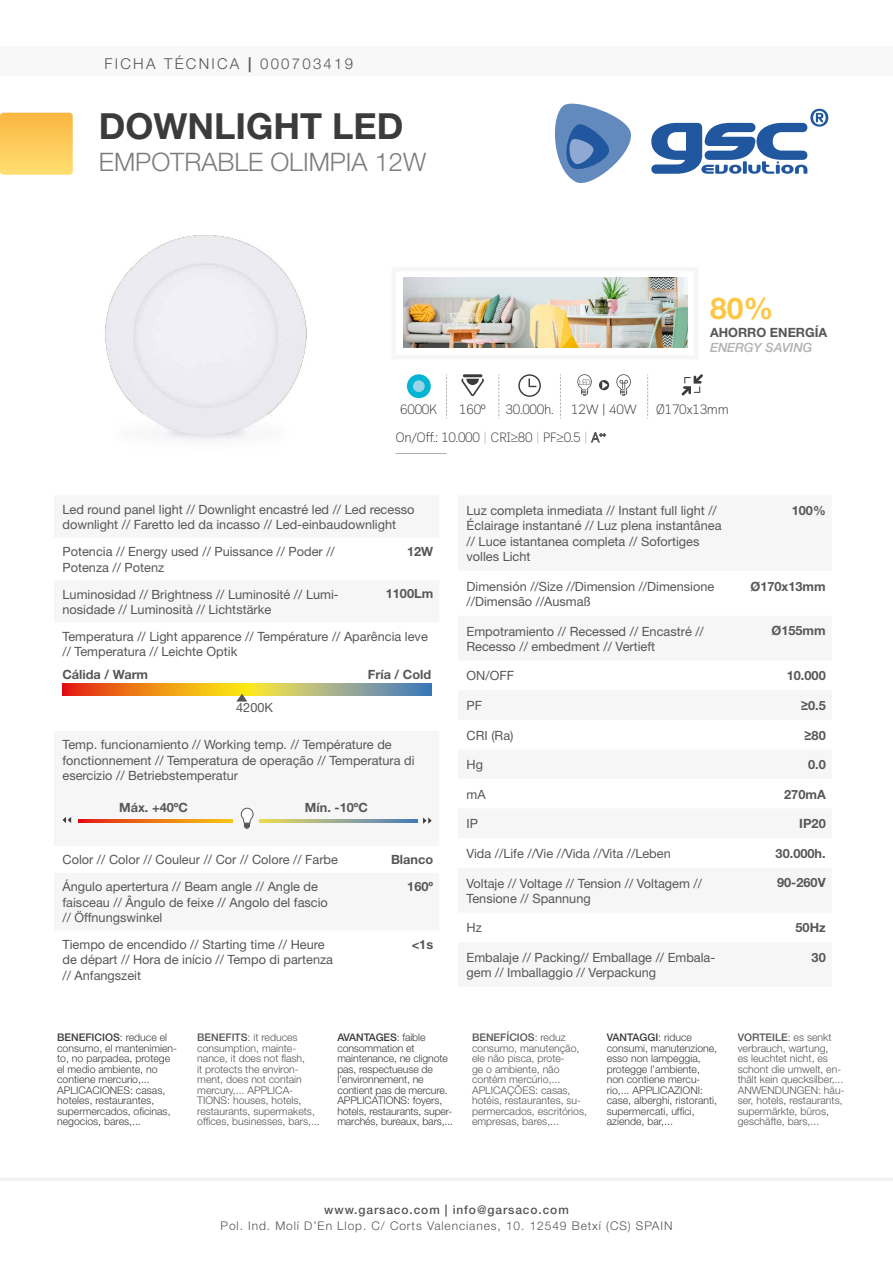
<style>
.page{position:relative;width:893px;height:1263px;background:#fff}
.page>*{position:absolute;margin:0;border:0;box-sizing:border-box;transform-origin:0 0}
.t1{font:700 36px "Helvetica Neue";color:#3b3b3a}
.t2{font:700 30px "Helvetica Neue";color:#fdc744}
.t3{font:300 25.5px "Helvetica Neue";color:#7c7c7b}
.t4{font:300 15px "Helvetica Neue";letter-spacing:.15em;color:#565555}
.t5{font:300 13.5px "Cloud";letter-spacing:-.025em;color:#3b3b3a}
.t6{font:12.75px/15.3px "Helvetica Neue";color:#575756}
.t7{font:700 12.75px "Helvetica Neue";color:#575756}
.t8{font:italic 500 12.75px "Helvetica Neue";color:#b3b2b2}
.t9{font:300 12px "Helvetica Neue";letter-spacing:.075em;color:#565555}
.t10{font:500 12px "Helvetica Neue";letter-spacing:.075em;color:#565555}
.t11{font:300 10.5px/10.5px "Helvetica Neue";color:#3b3b3a}
.t12{font:300 10.5px/10.5px "Helvetica Neue";color:#565555}
.t13{font:300 7.5px "Open Sans";color:#3b3b3a}
.s1{font-weight:700}
.s2{color:#b1b1b0}
.s3{color:#565555}
.s4{font-family:"Arial"}
.s5{font-weight:500}
</style>
<div class="page">
<svg style="left:651px;top:109px;width:177px;height:65px"></svg>
<svg style="left:554px;top:103px;width:77px;height:81px"></svg>
<hr style="left:0;top:1178px;width:893px;height:3px;background:#f0f0f0">
<div style="left:0;top:47px;width:893px;height:29px;background:#f8f8f8"></div>
<svg style="left:0;top:113px;width:73px;height:62px;background:#fdca5b"></svg>
<svg style="left:446px;top:374px;width:1px;height:44px"></svg>
<svg style="left:498px;top:374px;width:1px;height:44px"></svg>
<svg style="left:560px;top:374px;width:1px;height:44px"></svg>
<svg style="left:647px;top:374px;width:1px;height:44px"></svg>
<hr style="left:395px;top:453px;width:51px;height:1px;background:#b1b1b0">
<div style="left:407px;top:374px;width:24px;height:24px;background:#00b5d3;border-radius:50%"></div>
<div style="left:413px;top:380px;width:12px;height:12px;background:#98d4e6;border-radius:50%"></div>
<hr style="left:463px;top:374px;width:19px;height:3px;background:#3b3b3a">
<svg style="left:461px;top:378px;width:23px;height:18px"></svg>
<svg style="left:518px;top:374px;width:23px;height:23px"></svg>
<svg style="left:577px;top:374px;width:15px;height:22px"></svg>
<svg style="left:616px;top:374px;width:15px;height:22px"></svg>
<svg style="left:599px;top:380px;width:10px;height:10px"></svg>
<svg style="left:681px;top:374px;width:22px;height:21px"></svg>
<svg style="left:591px;top:432px;width:15px;height:11px"></svg>
<img style="left:404px;top:277px;width:284px;height:70px">
<img style="left:105px;top:235px;width:202px;height:205px">
<svg style="left:62px;top:683px;width:370px;height:146px;fill:#f6f6f6"></svg>
<svg style="left:63px;top:683px;width:369px;height:12px;background:#c79c4c"></svg>
<svg style="left:241px;top:808px;width:12px;height:20px"></svg>
<svg style="left:79px;top:819px;width:154px;height:3px"></svg>
<svg style="left:260px;top:819px;width:158px;height:3px"></svg>
<svg style="left:423px;top:817px;width:9px;height:7px"></svg>
<svg style="left:63px;top:817px;width:8px;height:6px"></svg>
<svg style="left:236px;top:694px;width:11px;height:7px"></svg>
<p class="t4" style="left:105px;top:54px;width:250px">FICHA TÉCNICA <span class="s1">|</span> 000703419</p>
<h1 class="t1" style="left:99px;top:104px;width:306px">DOWNLIGHT LED</h1>
<h3 class="t3" style="left:99px;top:147px;width:329px">EMPOTRABLE OLIMPIA 12W</h3>
<p class="t13" style="left:579px;top:377px;width:14px">LED</p>
<h2 class="t2" style="left:710px;top:289px;width:65px">80%</h2>
<p class="t7" style="left:710px;top:324px;width:119px">AHORRO ENERGÍA</p>
<p class="t8" style="left:710px;top:340px;width:104px">ENERGY SAVING</p>
<p class="t5" style="left:400px;top:402px;width:39px">6000K</p>
<p class="t5" style="left:459px;top:402px;width:28px">160º</p>
<p class="t5" style="left:506px;top:402px;width:49px">30.000h.</p>
<p class="t5" style="left:571px;top:402px;width:67px">12W | 40W</p>
<p class="t5" style="left:656px;top:402px;width:75px">Ø170x13mm</p>
<p class="t5" style="left:395px;top:429px;width:212px">On/Off.: 10.000 <span class="s2">|</span> CRI<span class="s3">≥</span>80 <span class="s2">|</span> PF<span class="s3">≥</span>0.5 <span class="s2">|</span> <span class="s3">A</span><sup>++</sup></p>
<p class="t6" style="left:63px;top:501px;width:353px">Led round panel light // Downlight encastré led // Led recesso downlight // Faretto led da incasso // Led-einbaudownlight</p>
<p class="t6" style="left:63px;top:544px;width:274px">Potencia // Energy used // Puissance // Poder //<br>Potenza // Potenz</p>
<p class="t7" style="left:407px;top:544px;width:28px">12W</p>
<p class="t6" style="left:63px;top:586px;width:278px">Luminosidad // Brightness // Luminosité // Lumi&shy;nosidade // Luminosità // Lichtstärke</p>
<p class="t7" style="left:386px;top:586px;width:49px">1100Lm</p>
<p class="t6" style="left:63px;top:628px;width:367px">Temperatura // Light apparence // Température // Aparência leve // Temperatura // Leichte Optik</p>
<p class="t7" style="left:63px;top:666px;width:87px">Cálida / Warm</p>
<p class="t7" style="left:368px;top:666px;width:65px">Fría / Cold</p>
<p class="t6" style="left:236px;top:700px;width:38px">4200K</p>
<p class="t6" style="left:63px;top:737px;width:354px">Temp. funcionamiento // Working temp. // Température de fonctionnement // Temperatura de operação // Temperatura di esercizio // Betriebstemperatur</p>
<p class="t7" style="left:119px;top:799px;width:70px">Máx. +40ºC</p>
<p class="t7" style="left:305px;top:799px;width:64px">Mín. -10ºC</p>
<p class="t6" style="left:63px;top:852px;width:277px">Color // Color // Couleur // Cor // Colore // Farbe</p>
<p class="t7" style="left:391px;top:852px;width:44px">Blanco</p>
<p class="t6" style="left:63px;top:879px;width:267px">Ángulo apertertura // Beam angle // Angle de faisceau // Ângulo de feixe // Angolo del fascio // Öffnungswinkel</p>
<p class="t7" style="left:407px;top:879px;width:27px">160º</p>
<p class="t6" style="left:63px;top:937px;width:272px">Tiempo de encendido // Starting time // Heure de départ // Hora de início // Tempo di partenza // Anfangszeit</p>
<p class="t7" style="left:412px;top:936px;width:23px">&lt;1s</p>
<p class="t6" style="left:467px;top:503px;width:257px">Luz completa inmediata // Instant full light // Éclairage instantané // Luz plena instantânea // Luce istantanea completa // Sofortiges volles Licht</p>
<p class="t7" style="left:792px;top:503px;width:36px">100%</p>
<p class="t6" style="left:467px;top:578px;width:249px">Dimensión //Size //Dimension //Dimensione //Dimensão //Ausmaß</p>
<p class="t7" style="left:750px;top:578px;width:77px">Ø170x13mm</p>
<p class="t6" style="left:467px;top:623px;width:239px">Empotramiento // Recessed // Encastré //<br>Recesso // embedment // Vertieft</p>
<p class="t7" style="left:771px;top:623px;width:56px">Ø155mm</p>
<p class="t6" style="left:467px;top:668px;width:49px">ON/OFF</p>
<p class="t7" style="left:787px;top:668px;width:40px">10.000</p>
<p class="t6" style="left:467px;top:698px;width:17px">PF</p>
<p class="t7" style="left:801px;top:697px;width:26px"><span class="s4">≥</span>0.5</p>
<p class="t6" style="left:467px;top:727px;width:48px">CRI (Ra)</p>
<p class="t7" style="left:805px;top:727px;width:23px"><span class="s4">≥</span>80</p>
<p class="t6" style="left:467px;top:757px;width:18px">Hg</p>
<p class="t7" style="left:808px;top:757px;width:19px">0.0</p>
<p class="t6" style="left:467px;top:786px;width:21px">mA</p>
<p class="t7" style="left:784px;top:786px;width:43px">270mA</p>
<p class="t6" style="left:467px;top:816px;width:13px">IP</p>
<p class="t7" style="left:799px;top:816px;width:28px">IP20</p>
<p class="t6" style="left:467px;top:845px;width:206px">Vida //Life //Vie //Vida //Vita //Leben</p>
<p class="t7" style="left:776px;top:845px;width:52px">30.000h.</p>
<p class="t6" style="left:467px;top:875px;width:237px">Voltaje // Voltage // Tension // Voltagem //<br>Tensione // Spannung</p>
<p class="t7" style="left:777px;top:875px;width:50px">90-260V</p>
<p class="t6" style="left:467px;top:920px;width:17px">Hz</p>
<p class="t7" style="left:795px;top:920px;width:32px">50Hz</p>
<p class="t6" style="left:467px;top:949px;width:250px">Embalaje // Packing// Emballage // Embala&shy;gem // Imballaggio // Verpackung</p>
<p class="t7" style="left:812px;top:949px;width:16px">30</p>
<p class="t11" style="left:57px;top:1032px;width:121px"><span class="s5">BENEFICIOS</span>: reduce el consumo, el mantenimien&shy;to, no parpadea, protege el medio ambiente, no contiene mercurio,...<br>APLICACIONES: casas, hoteles, restaurantes, supermercados, oficinas, negocios, bares,...</p>
<p class="t12" style="left:197px;top:1032px;width:124px"><span class="s5">BENEFITS</span>: it reduces consumption, mainte&shy;nance, it does not flash,<br>it protects the environ&shy;ment, does not contain mercury,... APPLICA-<br>TIONS: houses, hotels, restaurants, supermakets, offices, businesses, bars,...</p>
<p class="t11" style="left:337px;top:1032px;width:117px"><span class="s5">AVANTAGES</span>: faible consommation et maintenance, ne clignote pas, respectueuse de l’environnement, ne contient pas de mercure.<br>APPLICATIONS: foyers, hotels, restaurants, super&shy;marchés, bureaux, bars,...</p>
<p class="t12" style="left:472px;top:1032px;width:116px"><span class="s5">BENEFÍCIOS</span>: reduz consumo, manutenção, ele não pisca, prote-<br>ge o ambiente, não contém mercúrio,...<br>APLICAÇÕES: casas, hotéis, restaurantes, su&shy;permercados, escritórios, empresas, bares,...</p>
<p class="t11" style="left:607px;top:1032px;width:112px"><span class="s5">VANTAGGI</span>: riduce consumi, manutenzione, esso non lampeggia, protegge l’ambiente, non contiene mercu&shy;rio,... APPLICAZIONI: case, alberghi, ristoranti, supermercati, uffici, aziende, bar,...</p>
<p class="t12" style="left:738px;top:1032px;width:108px"><span class="s5">VORTEILE</span>: es senkt verbrauch, wartung,<br>es leuchtet nicht, es schont die umwelt, en&shy;thält kein quecksilber,...<br>ANWENDUNGEN: häu&shy;ser, hotels, restaurants, supermärkte, büros, geschäfte, bars,...</p>
<p class="t10" style="left:324px;top:1202px;width:246px">www.garsaco.com | info@garsaco.com</p>
<p class="t9" style="left:221px;top:1219px;width:453px">Pol. Ind. Molí D’En Llop. C/ Corts Valencianes, 10. 12549 Betxí (CS) SPAIN</p>
</div>
